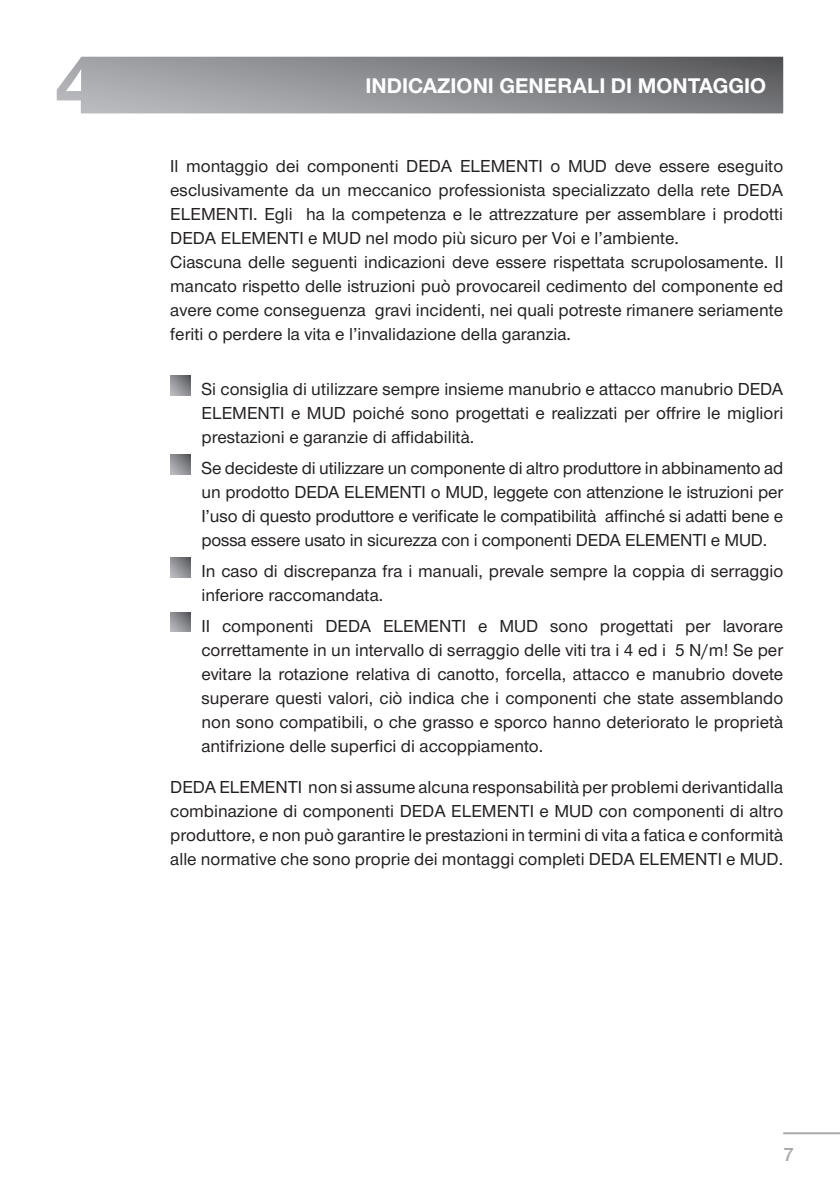
<style>
.page{position:relative;width:840px;height:1191px;background:#fff}
.page>*{position:absolute;margin:0;border:0;box-sizing:border-box;transform-origin:0 0}
.t1{font:700 22px "Nimbus San Nov";color:#fff}
.t2{font:20px "Nimbus San Nov Sem Bol";color:#a8a9ad}
.t3{font:500 18px/24px "Nimbus San Nov";color:#231f20;text-align:justify}
</style>
<div class="page">
<hr style="left:782px;top:1132px;width:57px;height:2px;background:#a8a9ad">
<svg style="left:57px;top:57px;width:725px;height:56px;background:#8d8f92"></svg>
<svg style="left:170px;top:375px;width:20px;height:20px"></svg>
<svg style="left:170px;top:454px;width:20px;height:20px"></svg>
<svg style="left:170px;top:557px;width:20px;height:20px"></svg>
<svg style="left:170px;top:612px;width:20px;height:20px"></svg>
<p class="t1" style="left:365px;top:73px;width:402px">INDICAZIONI GENERALI DI MONTAGGIO</p>
<p class="t3" style="left:170px;top:154px;width:614px;text-align:left">Il montaggio dei componenti DEDA ELEMENTI o MUD deve essere eseguito esclusivamente da un meccanico professionista specializzato della rete DEDA ELEMENTI. Egli ha la competenza e le attrezzature per assemblare i prodotti DEDA ELEMENTI e MUD nel modo più sicuro per Voi e l’ambiente.<br>Ciascuna delle seguenti indicazioni deve essere rispettata scrupolosamente. Il mancato rispetto delle istruzioni può provocareil cedimento del componente ed avere come conseguenza gravi incidenti, nei quali potreste rimanere seriamente feriti o perdere la vita e l’invalidazione della garanzia.</p>
<p class="t3" style="left:201px;top:377px;width:583px;text-indent:-11px">Si consiglia di utilizzare sempre insieme manubrio e attacco manubrio DEDA ELEMENTI e MUD poiché sono progettati e realizzati per offrire le migliori prestazioni e garanzie di affidabilità.</p>
<p class="t3" style="left:201px;top:456px;width:583px;text-indent:-11px">Se decideste di utilizzare un componente di altro produttore in abbinamento ad un prodotto DEDA ELEMENTI o MUD, leggete con attenzione le istruzioni per I’uso di questo produttore e verificate le compatibilità affinché si adatti bene e possa essere usato in sicurezza con i componenti DEDA ELEMENTI e MUD.</p>
<p class="t3" style="left:201px;top:559px;width:583px">In caso di discrepanza fra i manuali, prevale sempre la coppia di serraggio inferiore raccomandata.</p>
<p class="t3" style="left:201px;top:614px;width:583px">II componenti DEDA ELEMENTI e MUD sono progettati per lavorare correttamente in un intervallo di serraggio delle viti tra i 4 ed i 5 N/m! Se per evitare la rotazione relativa di canotto, forcella, attacco e manubrio dovete superare questi valori, ciò indica che i componenti che state assemblando non sono compatibili, o che grasso e sporco hanno deteriorato le proprietà antifrizione delle superfici di accoppiamento.</p>
<p class="t3" style="left:170px;top:775px;width:614px">DEDA ELEMENTI non si assume alcuna responsabilità per problemi derivantidalla combinazione di componenti DEDA ELEMENTI e MUD con componenti di altro produttore, e non può garantire le prestazioni in termini di vita a fatica e conformità alle normative che sono proprie dei montaggi completi DEDA ELEMENTI e MUD.</p>
<p class="t2" style="left:782px;top:1142px;width:12px">7</p>
</div>
